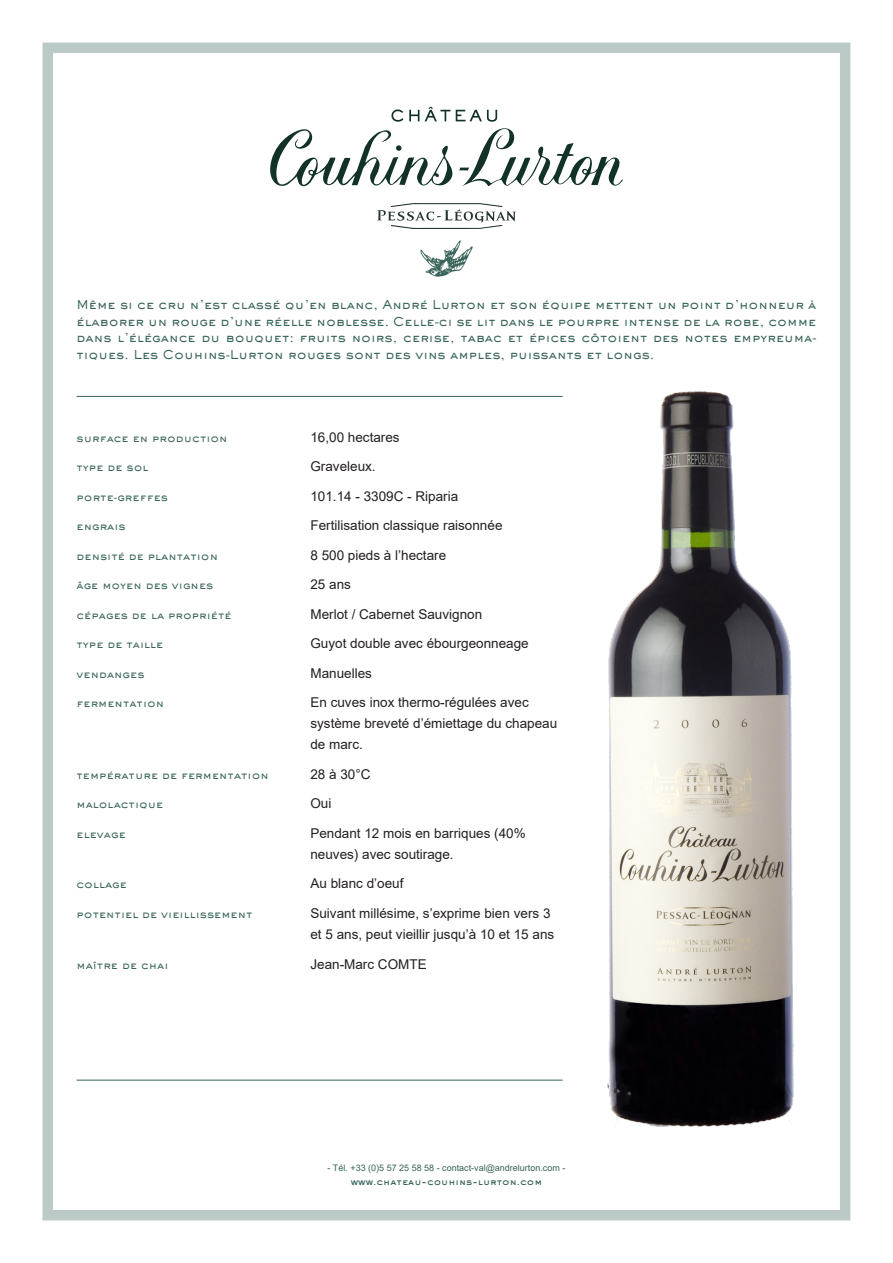
<style>
.page{position:relative;width:893px;height:1263px;background:#fff}
.page>*{position:absolute;margin:0;border:0;box-sizing:border-box;transform-origin:0 0}
.Texte_Courant{font:13.5px/21px "Arial";color:#231f20}
.Chapo{font:500 12px/16.5px "AT Sackers Gothic";color:#386359;text-align:justify}
.Texte_Courant-2{font:500 10.5px "AT Sackers Gothic";color:#386359}
.Adresse_bas_de_page{font:9px "Arial";color:#386359}
.Adresse_bas_de_page-2{font:9px "Sackers Heavy Gothic";color:#386359}
</style>
<div class="page">
<div style="left:43px;top:43px;width:807px;height:1177px;border:10px solid #bccac7"></div>
<img style="left:607px;top:391px;width:187px;height:736px">
<img style="left:420px;top:241px;width:53px;height:36px">
<hr style="left:77px;top:396px;width:486px;height:1px;background:#386359">
<hr style="left:77px;top:1080px;width:486px;height:1px;background:#386359">
<svg style="left:270px;top:107px;width:353px;height:80px"></svg>
<svg style="left:377px;top:203px;width:139px;height:26px"></svg>
<p class="Chapo" style="left:77px;top:296px;width:741px">Même si ce cru n’est classé qu’en blanc, André Lurton et son équipe mettent un point d’honneur à élaborer un rouge d’une réelle noblesse. Celle-ci se lit dans le pourpre intense de la robe, comme dans l’élégance du bouquet: fruits noirs, cerise, tabac et épices côtoient des notes empyreuma&shy;tiques. Les Couhins-Lurton rouges sont des vins amples, puissants et longs.</p>
<p class="Texte_Courant-2" style="left:77px;top:431px;width:153px">surface en production</p>
<p class="Texte_Courant" style="left:310px;top:427px;width:91px">16,00 hectares</p>
<p class="Texte_Courant-2" style="left:77px;top:460px;width:73px">type de sol</p>
<p class="Texte_Courant" style="left:310px;top:456px;width:67px">Graveleux.</p>
<p class="Texte_Courant-2" style="left:77px;top:490px;width:93px">porte-greffes</p>
<p class="Texte_Courant" style="left:310px;top:486px;width:149px">101.14 - 3309C - Riparia</p>
<p class="Texte_Courant-2" style="left:77px;top:519px;width:51px">engrais</p>
<p class="Texte_Courant" style="left:310px;top:515px;width:194px">Fertilisation classique raisonnée</p>
<p class="Texte_Courant-2" style="left:77px;top:549px;width:143px">densité de plantation</p>
<p class="Texte_Courant" style="left:310px;top:545px;width:137px">8 500 pieds à l’hectare</p>
<p class="Texte_Courant-2" style="left:77px;top:578px;width:138px">âge moyen des vignes</p>
<p class="Texte_Courant" style="left:310px;top:574px;width:42px">25 ans</p>
<p class="Texte_Courant-2" style="left:77px;top:608px;width:157px">cépages de la propriété</p>
<p class="Texte_Courant" style="left:310px;top:604px;width:173px">Merlot / Cabernet Sauvignon</p>
<p class="Texte_Courant-2" style="left:77px;top:637px;width:88px">type de taille</p>
<p class="Texte_Courant" style="left:310px;top:633px;width:220px">Guyot double avec ébourgeonneage</p>
<p class="Texte_Courant-2" style="left:77px;top:667px;width:70px">vendanges</p>
<p class="Texte_Courant" style="left:310px;top:663px;width:63px">Manuelles</p>
<p class="Texte_Courant-2" style="left:77px;top:696px;width:89px">fermentation</p>
<p class="Texte_Courant" style="left:310px;top:692px;width:248px">En cuves inox thermo-régulées avec système breveté d’émiettage du chapeau de marc.</p>
<p class="Texte_Courant-2" style="left:77px;top:768px;width:194px">température de fermentation</p>
<p class="Texte_Courant" style="left:310px;top:764px;width:62px">28 à 30°C</p>
<p class="Texte_Courant-2" style="left:77px;top:797px;width:88px">malolactique</p>
<p class="Texte_Courant" style="left:310px;top:793px;width:23px">Oui</p>
<p class="Texte_Courant-2" style="left:77px;top:827px;width:51px">elevage</p>
<p class="Texte_Courant" style="left:310px;top:823px;width:217px">Pendant 12 mois en barriques (40% neuves) avec soutirage.</p>
<p class="Texte_Courant-2" style="left:77px;top:877px;width:52px">collage</p>
<p class="Texte_Courant" style="left:310px;top:873px;width:95px">Au blanc d’oeuf</p>
<p class="Texte_Courant-2" style="left:77px;top:907px;width:177px">potentiel de vieillissement</p>
<p class="Texte_Courant" style="left:310px;top:903px;width:245px">Suivant millésime, s’exprime bien vers 3 et 5 ans, peut vieillir jusqu’à 10 et 15 ans</p>
<p class="Texte_Courant-2" style="left:77px;top:957px;width:93px">maître de chai</p>
<p class="Texte_Courant" style="left:310px;top:953px;width:118px">Jean-Marc COMTE</p>
<p class="Adresse_bas_de_page" style="left:328px;top:1162px;width:239px">- Tél. +33 (0)5 57 25 58 58 - contact-val@andrelurton.com -</p>
<p class="Adresse_bas_de_page-2" style="left:351px;top:1175px;width:193px">www.chateau-couhins-lurton.com</p>
</div>
